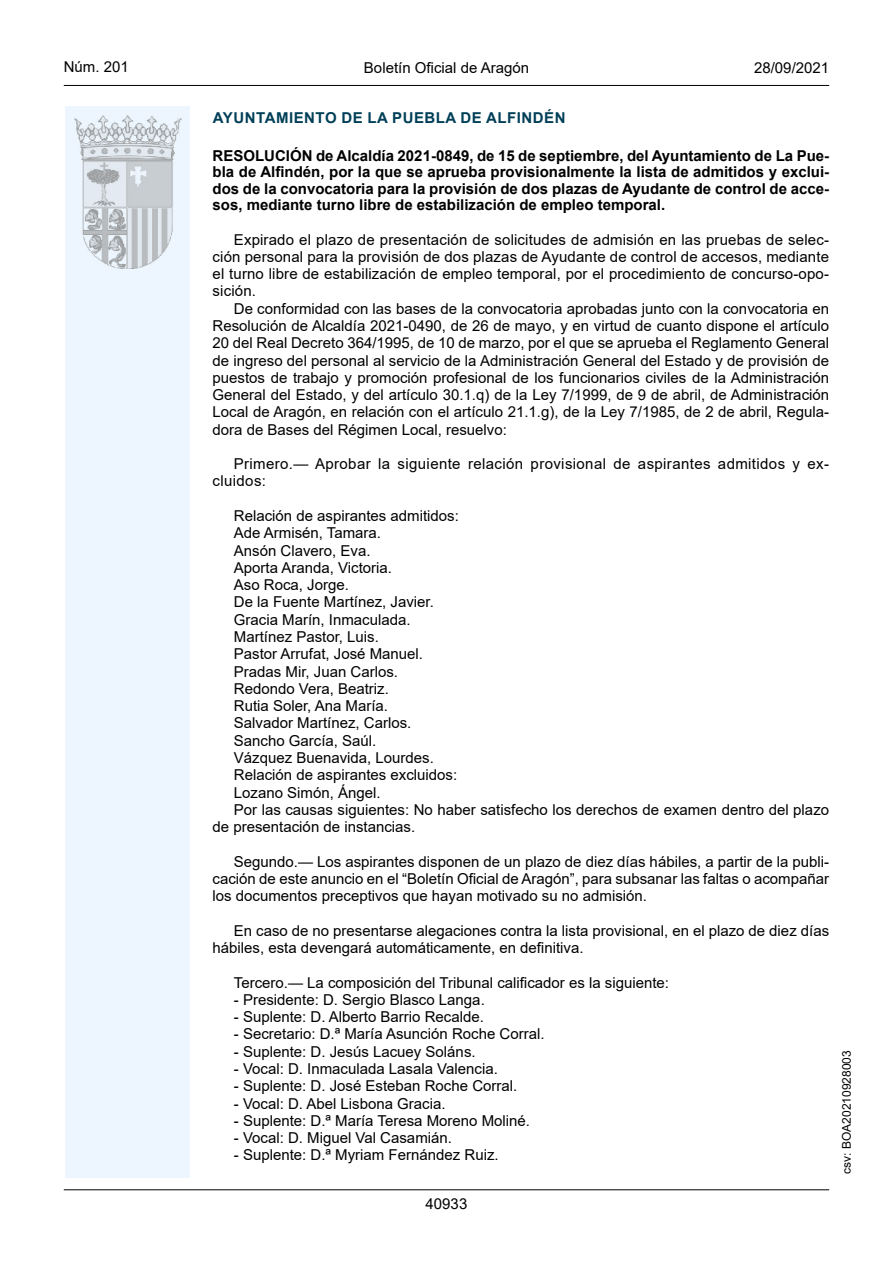
<style>
.page{position:relative;width:893px;height:1263px;background:#fff}
.page>*{position:absolute;margin:0;border:0;box-sizing:border-box;transform-origin:0 0}
.inicio_de_parrafo{font:15px/17.2px "Arial";color:#000;text-align:justify}
.Titulo_text{font:700 15px/16.5px "Arial";color:#000;text-align:justify}
.inicio_de_parrafo-2{font:15px/17.2px "Arial";letter-spacing:.025em;color:#000}
.emisor_text{font:15px "Arial Bold MT2";letter-spacing:.035em;color:#003f58}
.estilo_head-c{font:15px "Arial";color:#000}
.estilo_head-d{font:15px "Arial MT2";color:#000}
.estilo_head-i{font:15px "Arial MT2";color:#000}
.numero_pagina{font:15px "Arial MT2";color:#000}
.estilo_head-i-2{font:12px "Arial MT2";color:#000}
.s1{font-family:"Arial Bold MT2";font-weight:400}
</style>
<div class="page">
<div style="left:65px;top:106px;width:125px;height:1072px;background:#edf6fe"></div>
<img style="left:75px;top:115px;width:106px;height:153px">
<hr style="left:64px;top:85px;width:765px;height:1px;background:#000">
<hr style="left:64px;top:1189px;width:765px;height:1px;background:#000">
<p class="estilo_head-i" style="left:64px;top:57px;width:67px">Núm. 201</p>
<p class="estilo_head-c" style="left:364px;top:57px;width:167px">Boletín Oficial de Aragón</p>
<p class="estilo_head-d" style="left:754px;top:57px;width:77px">28/09/2021</p>
<h5 class="emisor_text" style="left:213px;top:107px;width:354px">AYUNTAMIENTO DE LA PUEBLA DE ALFINDÉN</h5>
<p class="Titulo_text" style="left:213px;top:147px;width:618px"><span class="s1">RESOLUCIÓN de Alcaldía 2021-0849, de 15 de septiembre, del Ayuntamiento de La Pue&shy;</span>bla de Alfindén, por la que se aprueba provisionalmente la lista de admitidos y exclui&shy;dos de la convocatoria para la provisión de dos plazas de Ayudante de control de acce&shy;sos, mediante turno libre de estabilización de empleo temporal.</p>
<p class="inicio_de_parrafo" style="left:213px;top:231px;width:618px;text-indent:21px">Expirado el plazo de presentación de solicitudes de admisión en las pruebas de selec&shy;ción personal para la provisión de dos plazas de Ayudante de control de accesos, mediante el turno libre de estabilización de empleo temporal, por el procedimiento de concurso-opo&shy;sición.</p>
<p class="inicio_de_parrafo" style="left:213px;top:300px;width:618px;text-indent:21px">De conformidad con las bases de la convocatoria aprobadas junto con la convocatoria en Resolución de Alcaldía 2021-0490, de 26 de mayo, y en virtud de cuanto dispone el artículo 20 del Real Decreto 364/1995, de 10 de marzo, por el que se aprueba el Reglamento General de ingreso del personal al servicio de la Administración General del Estado y de provisión de puestos de trabajo y promoción profesional de los funcionarios civiles de la Administración General del Estado, y del artículo 30.1.q) de la Ley 7/1999, de 9 de abril, de Administración Local de Aragón, en relación con el artículo 21.1.g), de la Ley 7/1985, de 2 de abril, Regula&shy;dora de Bases del Régimen Local, resuelvo:</p>
<p class="inicio_de_parrafo-2" style="left:213px;top:455px;width:618px;text-indent:21px">Primero.— Aprobar la siguiente relación provisional de aspirantes admitidos y ex&shy;cluidos:</p>
<p class="inicio_de_parrafo" style="left:234px;top:507px;width:227px">Relación de aspirantes admitidos:</p>
<p class="inicio_de_parrafo" style="left:234px;top:524px;width:149px">Ade Armisén, Tamara.</p>
<p class="inicio_de_parrafo" style="left:234px;top:542px;width:138px">Ansón Clavero, Eva.</p>
<p class="inicio_de_parrafo" style="left:234px;top:559px;width:160px">Aporta Aranda, Victoria.</p>
<p class="inicio_de_parrafo" style="left:234px;top:576px;width:117px">Aso Roca, Jorge.</p>
<p class="inicio_de_parrafo" style="left:234px;top:593px;width:202px">De la Fuente Martínez, Javier.</p>
<p class="inicio_de_parrafo" style="left:234px;top:611px;width:178px">Gracia Marín, Inmaculada.</p>
<p class="inicio_de_parrafo" style="left:234px;top:628px;width:147px">Martínez Pastor, Luis.</p>
<p class="inicio_de_parrafo" style="left:234px;top:645px;width:191px">Pastor Arrufat, José Manuel.</p>
<p class="inicio_de_parrafo" style="left:234px;top:662px;width:166px">Pradas Mir, Juan Carlos.</p>
<p class="inicio_de_parrafo" style="left:234px;top:680px;width:157px">Redondo Vera, Beatriz.</p>
<p class="inicio_de_parrafo" style="left:234px;top:697px;width:156px">Rutia Soler, Ana María.</p>
<p class="inicio_de_parrafo" style="left:234px;top:714px;width:179px">Salvador Martínez, Carlos.</p>
<p class="inicio_de_parrafo" style="left:234px;top:732px;width:144px">Sancho García, Saúl.</p>
<p class="inicio_de_parrafo" style="left:234px;top:749px;width:202px">Vázquez Buenavida, Lourdes.</p>
<p class="inicio_de_parrafo" style="left:234px;top:766px;width:225px">Relación de aspirantes excluidos:</p>
<p class="inicio_de_parrafo" style="left:234px;top:783px;width:148px">Lozano Simón, Ángel.</p>
<p class="inicio_de_parrafo" style="left:213px;top:801px;width:618px;text-indent:21px">Por las causas siguientes: No haber satisfecho los derechos de examen dentro del plazo de presentación de instancias.</p>
<p class="inicio_de_parrafo" style="left:213px;top:853px;width:618px;text-indent:21px">Segundo.— Los aspirantes disponen de un plazo de diez días hábiles, a partir de la publi&shy;cación de este anuncio en el “Boletín Oficial de Aragón”, para subsanar las faltas o acompañar los documentos preceptivos que hayan motivado su no admisión.</p>
<p class="inicio_de_parrafo" style="left:213px;top:922px;width:618px;text-indent:21px">En caso de no presentarse alegaciones contra la lista provisional, en el plazo de diez días hábiles, esta devengará automáticamente, en definitiva.</p>
<p class="inicio_de_parrafo" style="left:234px;top:973px;width:437px">Tercero.— La composición del Tribunal calificador es la siguiente:</p>
<p class="inicio_de_parrafo" style="left:234px;top:991px;width:252px">- Presidente: D. Sergio Blasco Langa.</p>
<p class="inicio_de_parrafo" style="left:234px;top:1008px;width:252px">- Suplente: D. Alberto Barrio Recalde.</p>
<p class="inicio_de_parrafo" style="left:234px;top:1025px;width:312px">- Secretario: D.ª María Asunción Roche Corral.</p>
<p class="inicio_de_parrafo" style="left:234px;top:1043px;width:243px">- Suplente: D. Jesús Lacuey Soláns.</p>
<p class="inicio_de_parrafo" style="left:234px;top:1060px;width:266px">- Vocal: D. Inmaculada Lasala Valencia.</p>
<p class="inicio_de_parrafo" style="left:234px;top:1077px;width:285px">- Suplente: D. José Esteban Roche Corral.</p>
<p class="inicio_de_parrafo" style="left:234px;top:1094px;width:213px">- Vocal: D. Abel Lisbona Gracia.</p>
<p class="inicio_de_parrafo" style="left:234px;top:1112px;width:298px">- Suplente: D.ª María Teresa Moreno Moliné.</p>
<p class="inicio_de_parrafo" style="left:234px;top:1129px;width:220px">- Vocal: D. Miguel Val Casamián.</p>
<p class="inicio_de_parrafo" style="left:234px;top:1146px;width:266px">- Suplente: D.ª Myriam Fernández Ruiz.</p>
<p class="numero_pagina" style="left:426px;top:1193px;width:43px">40933</p>
<p class="estilo_head-i-2" style="left:838px;top:1174px;width:125px;rotate:-90deg">csv: BOA20210928003</p>
</div>
